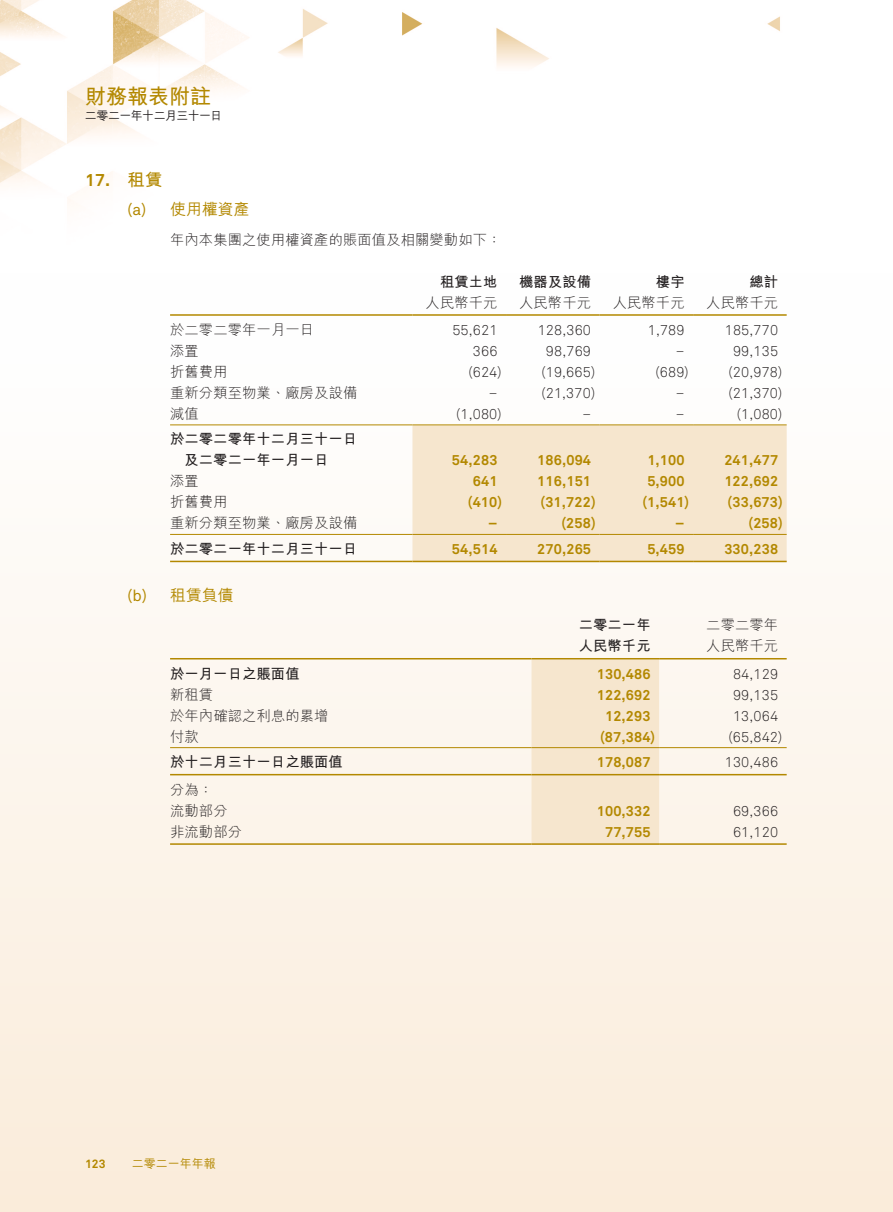
<style>
.page{position:relative;width:893px;height:1212px;background:#fff}
.page>*{position:absolute;margin:0;border:0;box-sizing:border-box;transform-origin:0 0}
.t1{font:700 21px "M Hei HK";color:#b38800}
.t2{font:700 17.25px "Akkurat Pro";color:#b38800}
.t3{font:700 17.25px "M Hei HK";color:#b38800}
.t4{font:500 15.75px "M Hei HK";letter-spacing:.015em;color:#b38800}
.t5{font:15.75px "Akkurat Pro";color:#b38800}
.t6{font:700 14.25px "Akkurat Pro";letter-spacing:.01em;color:#b38800}
.t7{font:14.25px "Akkurat Light Pro";letter-spacing:.01em;color:#231f20}
.t8{font:300 14.25px "M Hei HK";letter-spacing:.01em;color:#231f20}
.t9{font:700 14.25px "M Hei HK";letter-spacing:.01em;color:#231f20}
.t10{font:500 12px "M Hei HK";letter-spacing:-.045em;color:#231f20}
.t11{font:500 12px "M Hei HK";color:#b38800}
.t12{font:700 12px "Akkurat Pro";color:#b38800}
</style>
<div class="page">
<div style="left:0;top:242px;width:893px;height:970px;background:linear-gradient(to bottom,#fff,#faecda)"></div>
<img style="left:0;top:0;width:893px;height:273px">
<div style="left:412px;top:425px;width:375px;height:136px;background:#f6e6ce"></div>
<hr style="left:170px;top:314px;width:242px;height:2px;background:#b38800">
<hr style="left:412px;top:314px;width:94px;height:2px;background:#b38800">
<hr style="left:506px;top:314px;width:94px;height:2px;background:#b38800">
<hr style="left:600px;top:314px;width:93px;height:2px;background:#b38800">
<hr style="left:693px;top:314px;width:94px;height:2px;background:#b38800">
<hr style="left:170px;top:424px;width:242px;height:1px;background:#b38800">
<hr style="left:412px;top:424px;width:94px;height:1px;background:#b38800">
<hr style="left:506px;top:424px;width:94px;height:1px;background:#b38800">
<hr style="left:600px;top:424px;width:93px;height:1px;background:#b38800">
<hr style="left:693px;top:424px;width:94px;height:1px;background:#b38800">
<hr style="left:170px;top:534px;width:242px;height:1px;background:#b38800">
<hr style="left:412px;top:534px;width:94px;height:1px;background:#b38800">
<hr style="left:506px;top:534px;width:94px;height:1px;background:#b38800">
<hr style="left:600px;top:534px;width:93px;height:1px;background:#b38800">
<hr style="left:693px;top:534px;width:94px;height:1px;background:#b38800">
<hr style="left:170px;top:561px;width:242px;height:1px;background:#b38800">
<hr style="left:412px;top:561px;width:94px;height:1px;background:#b38800">
<hr style="left:506px;top:561px;width:94px;height:1px;background:#b38800">
<hr style="left:600px;top:561px;width:93px;height:1px;background:#b38800">
<hr style="left:693px;top:561px;width:94px;height:1px;background:#b38800">
<div style="left:531px;top:659px;width:128px;height:184px;background:#f6e6ce"></div>
<hr style="left:170px;top:658px;width:361px;height:1px;background:#b38800">
<hr style="left:531px;top:658px;width:128px;height:1px;background:#b38800">
<hr style="left:659px;top:658px;width:128px;height:1px;background:#b38800">
<hr style="left:170px;top:747px;width:361px;height:1px;background:#b38800">
<hr style="left:531px;top:747px;width:128px;height:1px;background:#b38800">
<hr style="left:659px;top:747px;width:128px;height:1px;background:#b38800">
<hr style="left:170px;top:774px;width:361px;height:1px;background:#b38800">
<hr style="left:531px;top:774px;width:128px;height:1px;background:#b38800">
<hr style="left:659px;top:774px;width:128px;height:1px;background:#b38800">
<hr style="left:170px;top:843px;width:361px;height:2px;background:#b38800">
<hr style="left:531px;top:843px;width:128px;height:2px;background:#b38800">
<hr style="left:659px;top:843px;width:128px;height:2px;background:#b38800">
<h1 class="t1" style="left:85px;top:81px;width:127px">財務報表附註</h1>
<p class="t10" style="left:85px;top:107px;width:139px">二零二一年十二月三十一日</p>
<p class="t2" style="left:85px;top:169px;width:27px">17.</p>
<p class="t3" style="left:128px;top:167px;width:36px">租賃</p>
<p class="t5" style="left:128px;top:200px;width:20px">a( )</p>
<p class="t4" style="left:170px;top:198px;width:81px">使用權資產</p>
<p class="t8" style="left:170px;top:232px;width:333px">年內本集團之使用權資產的賬面值及相關變動如下：</p>
<p class="t5" style="left:128px;top:586px;width:21px">b( )</p>
<p class="t8" style="left:170px;top:322px;width:145px">於二零二零年一月一日</p>
<p class="t8" style="left:170px;top:343px;width:30px">添置</p>
<p class="t8" style="left:170px;top:364px;width:59px">折舊費用</p>
<p class="t8" style="left:170px;top:385px;width:189px">重新分類至物業、廠房及設備</p>
<p class="t8" style="left:170px;top:406px;width:30px">減值</p>
<p class="t9" style="left:170px;top:429px;width:189px">於二零二零年十二月三十一日</p>
<p class="t9" style="left:184px;top:450px;width:145px">及二零二一年一月一日</p>
<p class="t8" style="left:170px;top:474px;width:30px">添置</p>
<p class="t8" style="left:170px;top:495px;width:59px">折舊費用</p>
<p class="t8" style="left:170px;top:516px;width:189px">重新分類至物業、廠房及設備</p>
<p class="t9" style="left:170px;top:538px;width:189px">於二零二一年十二月三十一日</p>
<p class="t4" style="left:170px;top:583px;width:65px">租賃負債</p>
<p class="t9" style="left:440px;top:271px;width:59px">租賃土地</p>
<p class="t8" style="left:426px;top:295px;width:73px">人民幣千元</p>
<p class="t7" style="left:452px;top:321px;width:47px">55,621</p>
<p class="t7" style="left:473px;top:342px;width:26px">366</p>
<p class="t7" style="left:468px;top:363px;width:35px">)624(</p>
<p class="t7" style="left:489px;top:384px;width:10px">–</p>
<p class="t7" style="left:456px;top:405px;width:47px">)1,080(</p>
<p class="t6" style="left:452px;top:452px;width:47px">54,283</p>
<p class="t6" style="left:473px;top:473px;width:26px">641</p>
<p class="t6" style="left:468px;top:494px;width:36px">)410(</p>
<p class="t6" style="left:488px;top:515px;width:11px">–</p>
<p class="t6" style="left:452px;top:540px;width:47px">54,514</p>
<p class="t9" style="left:170px;top:663px;width:131px">於一月一日之賬面值</p>
<p class="t8" style="left:170px;top:687px;width:45px">新租賃</p>
<p class="t8" style="left:170px;top:708px;width:160px">於年內確認之利息的累增</p>
<p class="t8" style="left:170px;top:729px;width:30px">付款</p>
<p class="t9" style="left:170px;top:752px;width:174px">於十二月三十一日之賬面值</p>
<p class="t8" style="left:170px;top:782px;width:45px">分為：</p>
<p class="t8" style="left:170px;top:803px;width:59px">流動部分</p>
<p class="t8" style="left:170px;top:824px;width:73px">非流動部分</p>
<p class="t9" style="left:519px;top:271px;width:73px">機器及設備</p>
<p class="t9" style="left:656px;top:271px;width:30px">樓宇</p>
<p class="t8" style="left:519px;top:295px;width:73px">人民幣千元</p>
<p class="t8" style="left:613px;top:295px;width:73px">人民幣千元</p>
<p class="t7" style="left:538px;top:321px;width:55px">128,360</p>
<p class="t7" style="left:648px;top:321px;width:38px">1,789</p>
<p class="t7" style="left:546px;top:342px;width:47px">98,769</p>
<p class="t7" style="left:676px;top:342px;width:10px">–</p>
<p class="t7" style="left:541px;top:363px;width:55px">)19,665(</p>
<p class="t7" style="left:655px;top:363px;width:35px">)689(</p>
<p class="t7" style="left:541px;top:384px;width:55px">)21,370(</p>
<p class="t7" style="left:676px;top:384px;width:10px">–</p>
<p class="t7" style="left:582px;top:405px;width:10px">–</p>
<p class="t7" style="left:676px;top:405px;width:10px">–</p>
<p class="t6" style="left:537px;top:452px;width:55px">186,094</p>
<p class="t6" style="left:647px;top:452px;width:39px">1,100</p>
<p class="t6" style="left:537px;top:473px;width:55px">116,151</p>
<p class="t6" style="left:647px;top:473px;width:39px">5,900</p>
<p class="t6" style="left:540px;top:494px;width:57px">)31,722(</p>
<p class="t6" style="left:642px;top:494px;width:48px">)1,541(</p>
<p class="t6" style="left:561px;top:515px;width:36px">)258(</p>
<p class="t6" style="left:675px;top:515px;width:11px">–</p>
<p class="t6" style="left:537px;top:540px;width:55px">270,265</p>
<p class="t6" style="left:647px;top:540px;width:39px">5,459</p>
<p class="t9" style="left:579px;top:615px;width:73px">二零二一年</p>
<p class="t9" style="left:579px;top:636px;width:73px">人民幣千元</p>
<p class="t6" style="left:597px;top:665px;width:55px">130,486</p>
<p class="t6" style="left:597px;top:686px;width:55px">122,692</p>
<p class="t6" style="left:605px;top:707px;width:47px">12,293</p>
<p class="t6" style="left:600px;top:728px;width:57px">)87,384(</p>
<p class="t6" style="left:597px;top:753px;width:55px">178,087</p>
<p class="t6" style="left:597px;top:802px;width:55px">100,332</p>
<p class="t6" style="left:605px;top:823px;width:47px">77,755</p>
<p class="t9" style="left:749px;top:271px;width:30px">總計</p>
<p class="t8" style="left:706px;top:295px;width:73px">人民幣千元</p>
<p class="t7" style="left:725px;top:321px;width:55px">185,770</p>
<p class="t7" style="left:733px;top:342px;width:47px">99,135</p>
<p class="t7" style="left:729px;top:363px;width:55px">)20,978(</p>
<p class="t7" style="left:729px;top:384px;width:55px">)21,370(</p>
<p class="t7" style="left:737px;top:405px;width:47px">)1,080(</p>
<p class="t6" style="left:724px;top:452px;width:55px">241,477</p>
<p class="t6" style="left:724px;top:473px;width:55px">122,692</p>
<p class="t6" style="left:728px;top:494px;width:57px">)33,673(</p>
<p class="t6" style="left:748px;top:515px;width:36px">)258(</p>
<p class="t6" style="left:724px;top:540px;width:55px">330,238</p>
<p class="t8" style="left:706px;top:618px;width:73px">二零二零年</p>
<p class="t8" style="left:706px;top:639px;width:73px">人民幣千元</p>
<p class="t7" style="left:733px;top:665px;width:47px">84,129</p>
<p class="t7" style="left:733px;top:686px;width:47px">99,135</p>
<p class="t7" style="left:733px;top:707px;width:47px">13,064</p>
<p class="t7" style="left:729px;top:728px;width:55px">)65,842(</p>
<p class="t7" style="left:725px;top:754px;width:55px">130,486</p>
<p class="t7" style="left:733px;top:802px;width:47px">69,366</p>
<p class="t7" style="left:733px;top:823px;width:47px">61,120</p>
<p class="t12" style="left:85px;top:1156px;width:22px">123</p>
<p class="t11" style="left:132px;top:1155px;width:85px">二零二一年年報</p>
</div>
